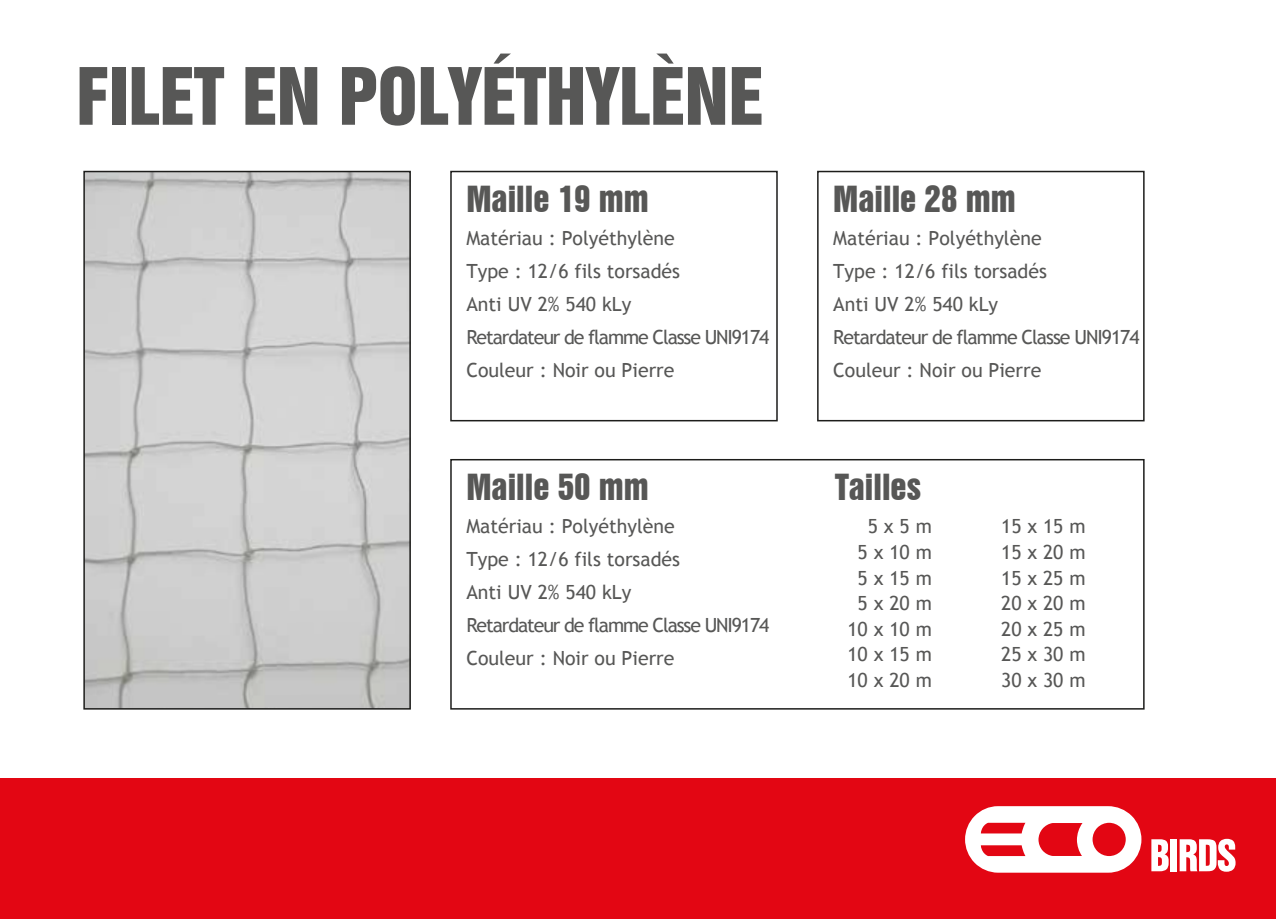
<style>
.page{position:relative;width:1276px;height:919px;background:#fff}
.page>*{position:absolute;margin:0;border:0;box-sizing:border-box;transform-origin:0 0}
.t1{font:72px "Swiss 921 BT Regular A";color:#575756}
.t2{font:33px "Swiss 921 BT Regular A";color:#575756}
.t3{font:19.5px/33px "Trebuchet MS";color:#575756}
</style>
<div class="page">
<div style="left:0;top:778px;width:1276px;height:140px;background:#e30613"></div>
<div style="left:450px;top:171px;width:328px;height:250px;background:#fff;border:2px solid #1d1d1b"></div>
<div style="left:450px;top:459px;width:694px;height:250px;border:2px solid #1d1d1b"></div>
<div style="left:817px;top:171px;width:327px;height:250px;border:2px solid #1d1d1b"></div>
<img style="left:86px;top:174px;width:322px;height:532px">
<div style="left:83px;top:171px;width:328px;height:538px;border:2px solid #1d1d1b"></div>
<svg style="left:965px;top:806px;width:176px;height:66px"></svg>
<svg style="left:1151px;top:839px;width:17px;height:32px"></svg>
<div style="left:1170px;top:839px;width:7px;height:32px;background:#fff"></div>
<svg style="left:1179px;top:838px;width:56px;height:33px"></svg>
<h1 class="t1" style="left:76px;top:49px;width:688px">FILET EN POLYÉTHYLÈNE</h1>
<h2 class="t2" style="left:466px;top:177px;width:184px">Maille 19 mm</h2>
<p class="t3" style="left:466px;top:221px;width:304px">Matériau : Polyéthylène<br>Type : 12/6 fils torsadés<br>Anti UV 2% 540 kLy<br>Retardateur de flamme Classe UNI9174<br>Couleur : Noir ou Pierre</p>
<h2 class="t2" style="left:466px;top:465px;width:184px">Maille 50 mm</h2>
<p class="t3" style="left:466px;top:509px;width:304px">Matériau : Polyéthylène<br>Type : 12/6 fils torsadés<br>Anti UV 2% 540 kLy<br>Retardateur de flamme Classe UNI9174<br>Couleur : Noir ou Pierre</p>
<h2 class="t2" style="left:833px;top:177px;width:184px">Maille 28 mm</h2>
<p class="t3" style="left:833px;top:221px;width:308px">Matériau : Polyéthylène<br>Type : 12/6 fils torsadés<br>Anti UV 2% 540 kLy<br>Retardateur de flamme Classe UNI9174<br>Couleur : Noir ou Pierre</p>
<h2 class="t2" style="left:835px;top:465px;width:87px">Tailles</h2>
<p class="t3" style="left:847px;top:513px;width:86px;line-height:25.5px;text-align:right">5 x 5 m<br>5 x 10 m<br>5 x 15 m<br>5 x 20 m<br>10 x 10 m<br>10 x 15 m<br>10 x 20 m</p>
<p class="t3" style="left:1001px;top:513px;width:86px;line-height:25.5px;text-align:justify">15 x 15 m 15 x 20 m 15 x 25 m 20 x 20 m 20 x 25 m 25 x 30 m 30 x 30 m</p>
</div>
